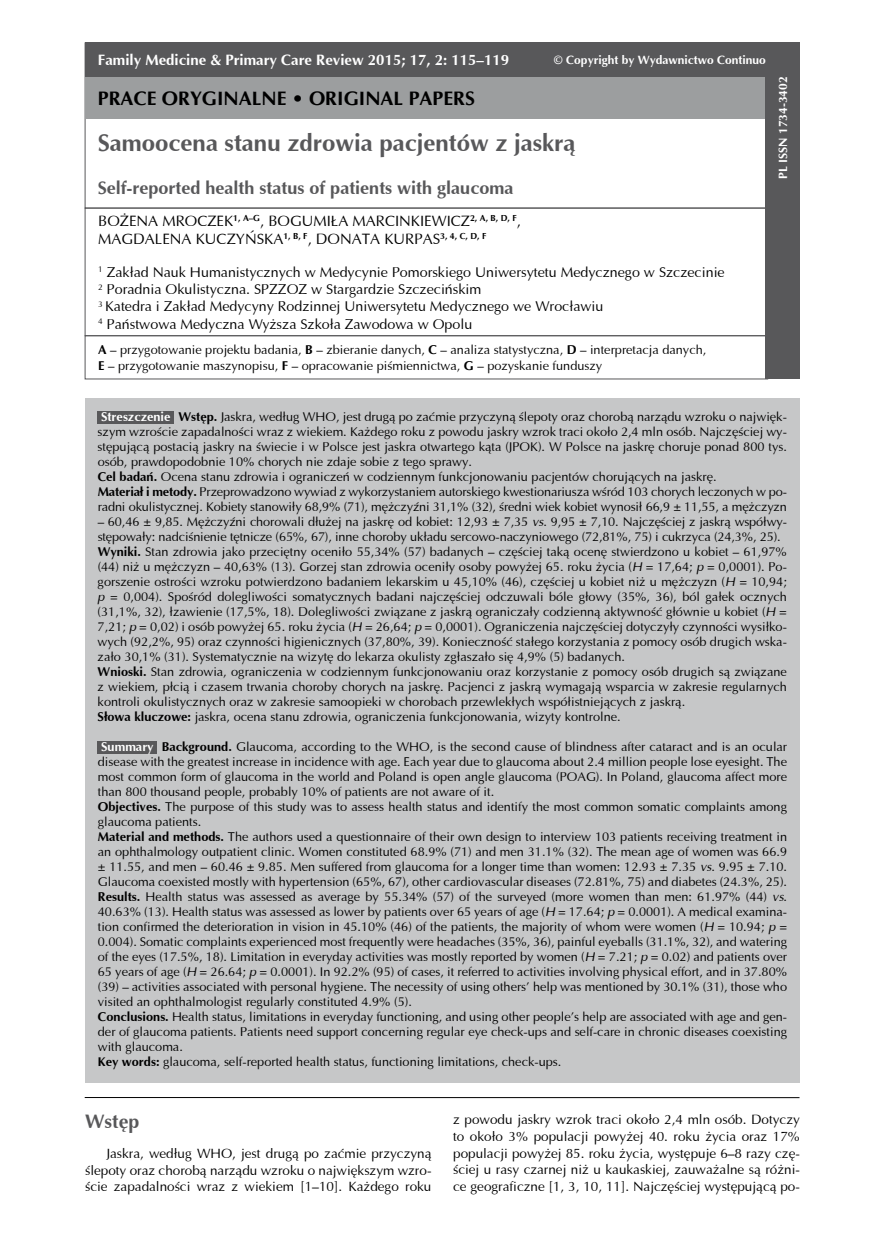
<style>
.page{position:relative;width:885px;height:1255px;background:#fff}
.page>*{position:absolute;margin:0;border:0;box-sizing:border-box;transform-origin:0 0}
.t1{font:700 24px "Ottawa";color:#58585a}
.t2{font:700 19.5px "Ottawa";color:#000}
.t3{font:700 19.5px "Ottawa";color:#58585a}
.t4{font:700 18px "Ottawa";color:#58585a}
.t5{font:15px/18px "Ottawa";color:#000}
.t6{font:700 15px "Ottawa";color:#fff}
.t7{font:14.25px/17.1px "Ottawa";color:#000}
.t8{font:13.5px/16.8px "Ottawa";color:#000;text-align:justify}
.t9{font:12.75px/15px "Ottawa";color:#000}
.t10{font:700 12.75px "Ottawa";color:#fff}
.t11{font:700 12px "Ottawa";color:#fff}
.s1{font-weight:700}
.s2{font-style:italic}
</style>
<div class="page">
<div style="left:85px;top:77px;width:680px;height:42px;background:#9c9e9f"></div>
<div style="left:85px;top:43px;width:714px;height:34px;background:#58585a"></div>
<div style="left:765px;top:43px;width:34px;height:336px;background:#58585a"></div>
<div style="left:85px;top:208px;width:683px;height:128px;border:1px solid #58585a"></div>
<div style="left:85px;top:335px;width:683px;height:44px;border:1px solid #58585a"></div>
<div style="left:85px;top:398px;width:714px;height:339px;background:#c6c7c8"></div>
<div style="left:85px;top:728px;width:714px;height:354px;background:#c6c7c8"></div>
<div style="left:97px;top:411px;width:77px;height:13px;background:#58585a"></div>
<div style="left:98px;top:741px;width:59px;height:13px;background:#58585a"></div>
<hr style="left:85px;top:1097px;width:714px;height:1px;background:#000">
<p class="t6" style="left:98px;top:50px;width:412px">Family Medicine &amp; Primary Care Review 2015; 17, 2: 115–119</p>
<p class="t11" style="left:554px;top:52px;width:213px">© Copyright by Wydawnictwo Continuo</p>
<p class="t11" style="left:775px;top:179px;width:104px;rotate:-90deg">PL ISSN 1734-3402</p>
<h2 class="t2" style="left:98px;top:86px;width:378px">PRACE ORYGINALNE • ORIGINAL PAPERS</h2>
<h1 class="t1" style="left:98px;top:128px;width:479px">Samoocena stanu zdrowia pacjentów z jaskrą</h1>
<h3 class="t4" style="left:98px;top:177px;width:417px">Self-reported health status of patients with glaucoma</h3>
<p class="t5" style="left:98px;top:212px;width:424px">Bożena Mroczek<sup>1,</sup> <sup>A–G</sup>, Bogumiła Marcinkiewicz<sup>2,</sup> <sup>A,</sup> <sup>B,</sup> <sup>D,</sup> <sup>F</sup>,<br>Magdalena Kuczyńska<sup>1,</sup> <sup>B,</sup> <sup>F</sup>, Donata Kurpas<sup>3,</sup> <sup>4,</sup> <sup>C,</sup> <sup>D,</sup> <sup>F</sup></p>
<p class="t7" style="left:98px;top:264px;width:628px"><sup>1</sup> Zakład N auk Humanistycznych w Medycynie Pomorskiego U niwersytetu Medycznego w Szczecinie<br><sup>2</sup> Poradnia Okulistyczna. SPZZOZ</p>
<p class="t7" style="left:98px;top:281px;width:506px;text-indent:213px">w Stargardzie Szczecińskim<br><sup>3</sup> Katedra i Zakład Medycyny Rodzinnej U niwersytetu Medycznego we Wrocławiu<br><sup>4</sup> Państwowa Medyczna Wyższa Szkoła Zawodowa w Opolu</p>
<p class="t9" style="left:98px;top:342px;width:609px"><span class="s1">A</span> – przygotowanie projektu badania, <span class="s1">B</span> – zbieranie danych, <span class="s1">C</span> – analiza statystyczna, <span class="s1">D</span> – interpretacja danych,<br><span class="s1">E</span> – przygotowanie maszynopisu, <span class="s1">F</span> – opracowanie piśmiennictwa, <span class="s1">G</span> – pozyskanie funduszy</p>
<p class="t9" style="left:98px;top:408px;width:690px;text-align:justify;text-indent:81px"><span class="s1">Wstęp.</span> Jaskra, według WHO, jest drugą po zaćmie przyczyną ślepoty oraz chorobą narządu wzroku o najwięk&shy;szym wzroście zapadalności wraz z wiekiem. Każdego roku z powodu jaskry wzrok traci około 2,4 mln osób. N ajczęściej wy&shy;stępującą postacią jaskry na świecie i w Polsce jest jaskra otwartego kąta (JPOK</p>
<p class="t10" style="left:101px;top:408px;width:71px">Streszczenie</p>
<p class="t9" style="left:538px;top:438px;width:20px">). WP</p>
<p class="t9" style="left:573px;top:438px;width:215px">olsce na jaskrę choruje ponad 800 tys.</p>
<p class="t9" style="left:98px;top:453px;width:690px">osób, prawdopodobnie 10% chorych nie zdaje sobie z tego sprawy.<br><span class="s1">Cel badań.</span> Ocena stanu zdrowia i ograniczeń w codziennym funkcjonowaniu pacjentów chorujących na jaskrę.<br><span class="s1">Materiał i metody.</span> Przeprowadzono wywiad z wykorzystaniem autorskiego kwestionariusza wśród 103 chorych leczonych w po&shy;radni okulistycznej. Kobiety stanowiły 68,9% (71), mężczyźni 31,1% (32), średni wiek kobiet wynosił 66,9 ± 11,55, a mężczyzn</p>
<p class="t9" style="left:98px;top:513px;width:690px">– 60,46 ± 9,85. Mężczyźni chorowali dłużej na jaskrę od kobiet: 12,93 ± 7,35 <span class="s2">vs</span>. 9,95 ± 7,10. N ajczęściej z jaskrą współwy&shy;stępowały: nadciśnienie tętnicze (65%, 67), inne choroby układu sercowo-naczyniowego (72,81%, 75) i cukrzyca (24,3%, 25).<br><span class="s1">Wyniki.</span> Stan zdrowia jako przeciętny oceniło 55,34% (57) badanych – częściej taką ocenę stwierdzono u kobiet – 61,97% (44) niż u mężczyzn – 40,63% (13). Gorzej stan zdrowia oceniły osoby powyżej 65. roku życia (<span class="s2">H</span> = 17,64; <span class="s2">p</span> = 0,0001). Po&shy;gorszenie ostrości wzroku potwierdzono badaniem lekarskim u 45,10% (46), częściej u kobiet niż u mężczyzn (<span class="s2">H</span> = 10,94; <span class="s2">p</span> = 0,004). Spośród dolegliwości somatycznych badani najczęściej odczuwali bóle głowy (35%, 36), ból gałek ocznych (31,1%, 32), łzawienie (17,5%, 18). Dolegliwości związane z jaskrą ograniczały codzienną aktywność głównie u kobiet (<span class="s2">H</span> = 7,21; <span class="s2">p</span> = 0,02) i osób powyżej 65. roku życia (<span class="s2">H</span> = 26,64; <span class="s2">p</span> = 0,0001). Ograniczenia najczęściej dotyczyły czynności wysiłko&shy;wych (92,2%, 95) oraz czynności higienicznych (37,80%, 39). Konieczność stałego korzystania z pomocy osób drugich wska&shy;zało 30,1% (31). Systematycznie na wizytę do lekarza okulisty zgłaszało się 4,9% (5) badanych.<br><span class="s1">Wnioski.</span> Stan zdrowia, ograniczenia w codziennym funkcjonowaniu oraz korzystanie z pomocy osób drugich są związane z wiekiem, płcią i czasem trwania choroby chorych na jaskrę. Pacjenci z jaskrą wymagają wsparcia w zakresie regularnych kontroli okulistycznych oraz w zakresie samoopieki w chorobach przewlekłych współistniejących z jaskrą.<br><span class="s1">Słowa kluczowe:</span> jaskra, ocena stanu zdrowia, ograniczenia funkcjonowania, wizyty kontrolne.</p>
<p class="t9" style="left:98px;top:739px;width:690px;text-align:justify;text-indent:64px"><span class="s1">Background.</span> Glaucoma, according to the WHO, is the second cause of blindness after cataract and is an ocular disease with the greatest increase in incidence with age. Each year due to glaucoma about 2.4 million people lose eyesight. The most common form of glaucoma in the world and Poland is open angle glaucoma (POAG</p>
<p class="t10" style="left:101px;top:738px;width:54px">Summary</p>
<p class="t9" style="left:596px;top:768px;width:193px">). I n Poland, glaucoma affect more</p>
<p class="t9" style="left:98px;top:783px;width:690px">than 800 thousand people, probably 10% of patients are not aware of it.<br><span class="s1">Objectives.</span> The purpose of this study was to assess health status and identify the most common somatic complaints among glaucoma patients.<br><span class="s1">Material and methods.</span> The authors used a questionnaire of their own design to interview 103 patients receiving treatment in an ophthalmology outpatient clinic. Women constituted 68.9% (71) and men 31.1% (32). The mean age of women was 66.9 ± 11.55, and men – 60.46 ± 9.85. Men suffered from glaucoma for a longer time than women: 12.93 ± 7.35 <span class="s2">vs</span>. 9.95 ± 7.10.<br>Glaucoma coexisted mostly with hypertension (65%, 67), other cardiovascular diseases (72.81%, 75) and diabetes (24.3%, 25).<br><span class="s1">Results.</span> Health status was assessed as average by 55.34% (57) of the surveyed (more women than men: 61.97% (44) <span class="s2">vs</span>.<br>40.63% (13). Health status was assessed as lower by patients over 65 years of age (<span class="s2">H</span> = 17.64; <span class="s2">p</span> = 0.0001). A medical examina&shy;tion confirmed the deterioration in vision in 45.10% (46) of the patients, the majority of whom were women (<span class="s2">H</span> = 10.94; <span class="s2">p</span> = 0.004). Somatic complaints experienced most frequently were headaches (35%, 36), painful eyeballs (31.1%, 32), and watering of the eyes (17.5%, 18). Limitation in everyday activities was mostly reported by women (<span class="s2">H</span> = 7.21; <span class="s2">p</span> = 0.02) and patients over 65 years of age (<span class="s2">H</span> = 26.64; <span class="s2">p</span> = 0.0001). I n 92.2% (95) of cases, it referred to activities involving physical effort, and in 37.80% (39) – activities associated with personal hygiene. The necessity of using others’ help was mentioned by 30.1% (31), those who visited an ophthalmologist regularly constituted 4.9% (5).<br><span class="s1">Conclusions.</span> Health status, limitations in everyday functioning, and using other people’s help are associated with age and gen&shy;der of glaucoma patients. Patients need support concerning regular eye check-ups and self-care in chronic diseases coexisting with glaucoma.<br><span class="s1">Key words:</span> glaucoma, self-reported health status, functioning limitations, check-ups.</p>
<h2 class="t3" style="left:85px;top:1109px;width:56px">Wstęp</h2>
<p class="t8" style="left:85px;top:1144px;width:348px;text-indent:21px">Jaskra, według WHO, jest drugą po zaćmie przyczyną ślepoty oraz chorobą narządu wzroku o największym wzro&shy;ście zapadalności wraz z wiekiem [1–10]. Każdego roku</p>
<p class="t8" style="left:453px;top:1110px;width:348px">z powodu jaskry wzrok traci około 2,4 mln osób. Dotyczy to około 3% populacji powyżej 40. roku życia oraz 17% populacji powyżej 85. roku życia, występuje 6–8 razy czę&shy;ściej u rasy czarnej niż u kaukaskiej, zauważalne są różni&shy;ce geograficzne [1, 3, 10, 11]. N ajczęściej występującą po-</p>
</div>
